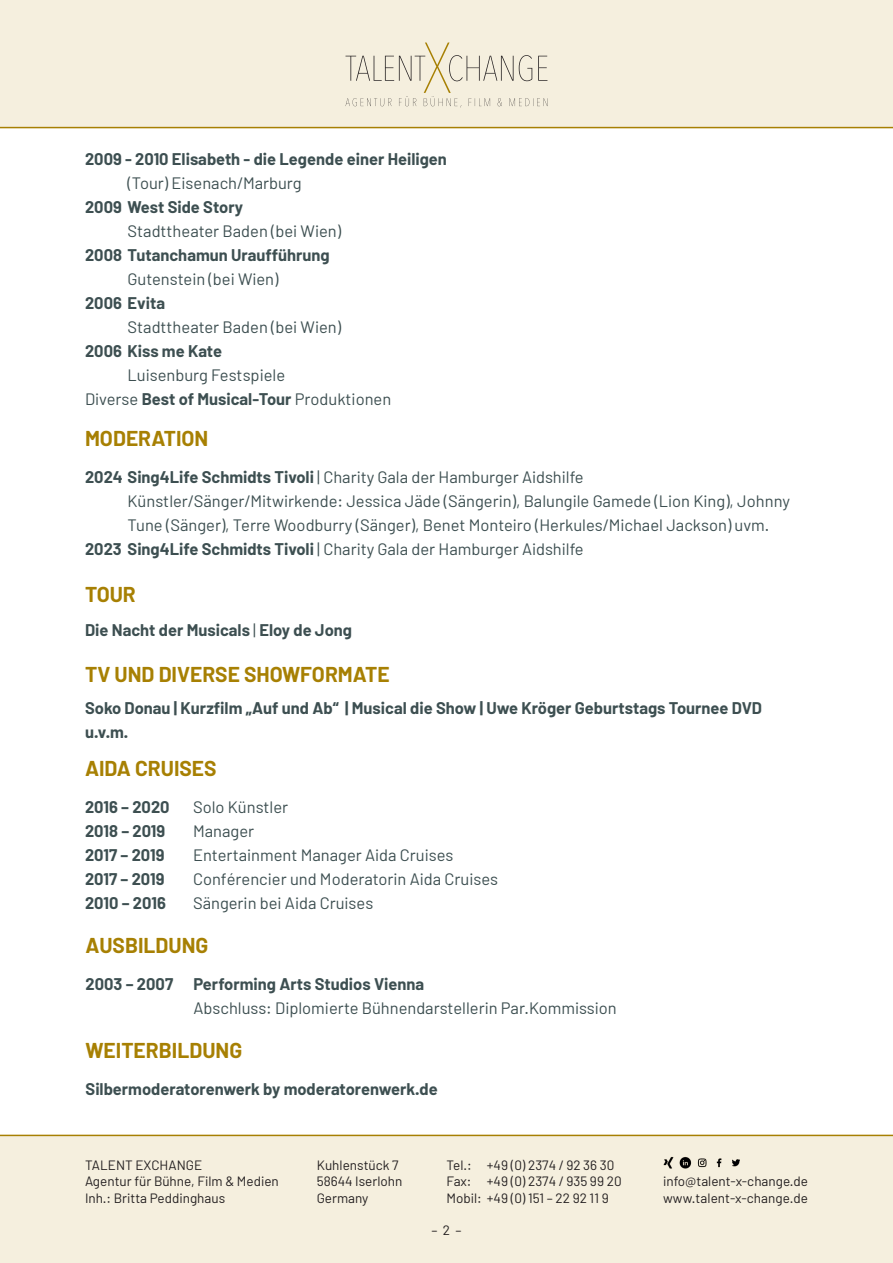
<style>
.page{position:relative;width:893px;height:1263px;background:#fff}
.page>*{position:absolute;margin:0;border:0;box-sizing:border-box;transform-origin:0 0}
.t1{font:700 21px "Barlow";color:#a78003}
.t2{font:16.5px/24px "Barlow";color:#3d4f51}
.t3{font:700 16.5px/24px "Barlow";color:#3d4f51}
.t4{font:13.5px/16.2px "Barlow";color:#231f20}
.s1{font-weight:700}
.s2{font-weight:400}
</style>
<div class="page">
<div style="left:0;top:0;width:893px;height:128px;background:#f5efde"></div>
<svg style="left:345px;top:43px;width:202px;height:65px"></svg>
<hr style="left:0;top:127px;width:893px;height:1px;background:#a78003">
<div style="left:0;top:1135px;width:893px;height:128px;background:#f5efde"></div>
<hr style="left:0;top:1135px;width:893px;height:1px;background:#a78003">
<img style="left:663px;top:1157px;width:77px;height:12px">
<p class="t3" style="left:85px;top:147px;width:363px">2009 - 2010 Elisabeth - die Legende einer Heiligen</p>
<p class="t2" style="left:128px;top:171px;width:176px">(Tour) Eisenach/Marburg</p>
<p class="t3" style="left:85px;top:195px;width:160px">2009 West Side Story</p>
<p class="t2" style="left:128px;top:219px;width:215px">Stadttheater Baden (bei Wien)</p>
<p class="t3" style="left:85px;top:243px;width:246px">2008 Tutanchamun Uraufführung</p>
<p class="t2" style="left:128px;top:267px;width:152px">Gutenstein (bei Wien)</p>
<p class="t3" style="left:85px;top:291px;width:82px">2006 Evita</p>
<p class="t2" style="left:128px;top:315px;width:215px">Stadttheater Baden (bei Wien)</p>
<p class="t3" style="left:85px;top:339px;width:139px">2006 Kiss me Kate</p>
<p class="t2" style="left:85px;top:363px;width:308px;text-indent:43px">Luisenburg Festspiele<br>Diverse <span class="s1">Best of Musical-Tour</span> Produktionen</p>
<p class="t1" style="left:85px;top:425px;width:125px">MODERATION</p>
<p class="t2" style="left:85px;top:465px;width:500px"><span class="s1">2024 Sing4Life Schmidts Tivoli</span> | Charity Gala der Hamburger Aidshilfe</p>
<p class="t2" style="left:128px;top:489px;width:664px">Künstler/Sänger/Mitwirkende: Jessica Jäde (Sängerin), Balungile Gamede (Lion King), Johnny</p>
<p class="t2" style="left:128px;top:513px;width:643px">Tune (Sänger), Terre Woodburry (Sänger), Benet Monteiro (Herkules/Michael Jackson) uvm.</p>
<p class="t2" style="left:85px;top:537px;width:500px"><span class="s1">2023 Sing4Life Schmidts Tivoli</span> | Charity Gala der Hamburger Aidshilfe</p>
<p class="t1" style="left:85px;top:582px;width:52px">TOUR</p>
<p class="t3" style="left:85px;top:618px;width:269px">Die Nacht der Musicals <span class="s2">|</span> Eloy de Jong</p>
<p class="t1" style="left:85px;top:661px;width:306px">TV UND DIVERSE SHOWFORMATE</p>
<p class="t3" style="left:85px;top:696px;width:679px">Soko Donau | Kurzfilm „Auf und Ab“ | Musical die Show | Uwe Kröger Geburtstags Tournee DVD u.v.m.</p>
<p class="t1" style="left:85px;top:755px;width:133px">AIDA CRUISES</p>
<p class="t3" style="left:85px;top:794px;width:86px">2016 – 2020</p>
<p class="t2" style="left:193px;top:794px;width:97px">Solo Künstler</p>
<p class="t3" style="left:85px;top:818px;width:82px">2018 – 2019</p>
<p class="t2" style="left:193px;top:818px;width:63px">Manager</p>
<p class="t3" style="left:85px;top:842px;width:81px">2017 – 2019</p>
<p class="t2" style="left:193px;top:842px;width:262px">Entertainment Manager Aida Cruises</p>
<p class="t3" style="left:85px;top:866px;width:81px">2017 – 2019</p>
<p class="t2" style="left:193px;top:866px;width:307px">Conférencier und Moderatorin Aida Cruises</p>
<p class="t3" style="left:85px;top:890px;width:82px">2010 – 2016</p>
<p class="t2" style="left:193px;top:890px;width:182px">Sängerin bei Aida Cruises</p>
<p class="t1" style="left:86px;top:933px;width:124px">AUSBILDUNG</p>
<p class="t3" style="left:86px;top:972px;width:340px">2003 – 2007 Performing Arts Studios Vienna</p>
<p class="t2" style="left:194px;top:996px;width:425px">Abschluss: Diplomierte Bühnendarstellerin Par.Kommission</p>
<p class="t1" style="left:86px;top:1038px;width:158px">WEITERBILDUNG</p>
<p class="t3" style="left:86px;top:1077px;width:354px">Silbermoderatorenwerk by moderatorenwerk.de</p>
<p class="t4" style="left:85px;top:1157px;width:195px">TALENT EXCHANGE<br>Agentur für Bühne, Film &amp; Medien<br>Inh.: Britta Peddinghaus</p>
<p class="t4" style="left:317px;top:1157px;width:87px">Kuhlenstück 7<br>58644 Iserlohn<br>Germany</p>
<p class="t4" style="left:446px;top:1157px;width:177px">Tel.: +49 (0) 2374 / 92 36 30<br>Fax: +49 (0) 2374 / 935 99 20<br>Mobil: +49 (0) 151 – 22 92 11 9</p>
<p class="t4" style="left:431px;top:1222px;width:32px">– 2 –</p>
<p class="t4" style="left:663px;top:1173px;width:146px">info@talent-x-change.de www.talent-x-change.de</p>
</div>
